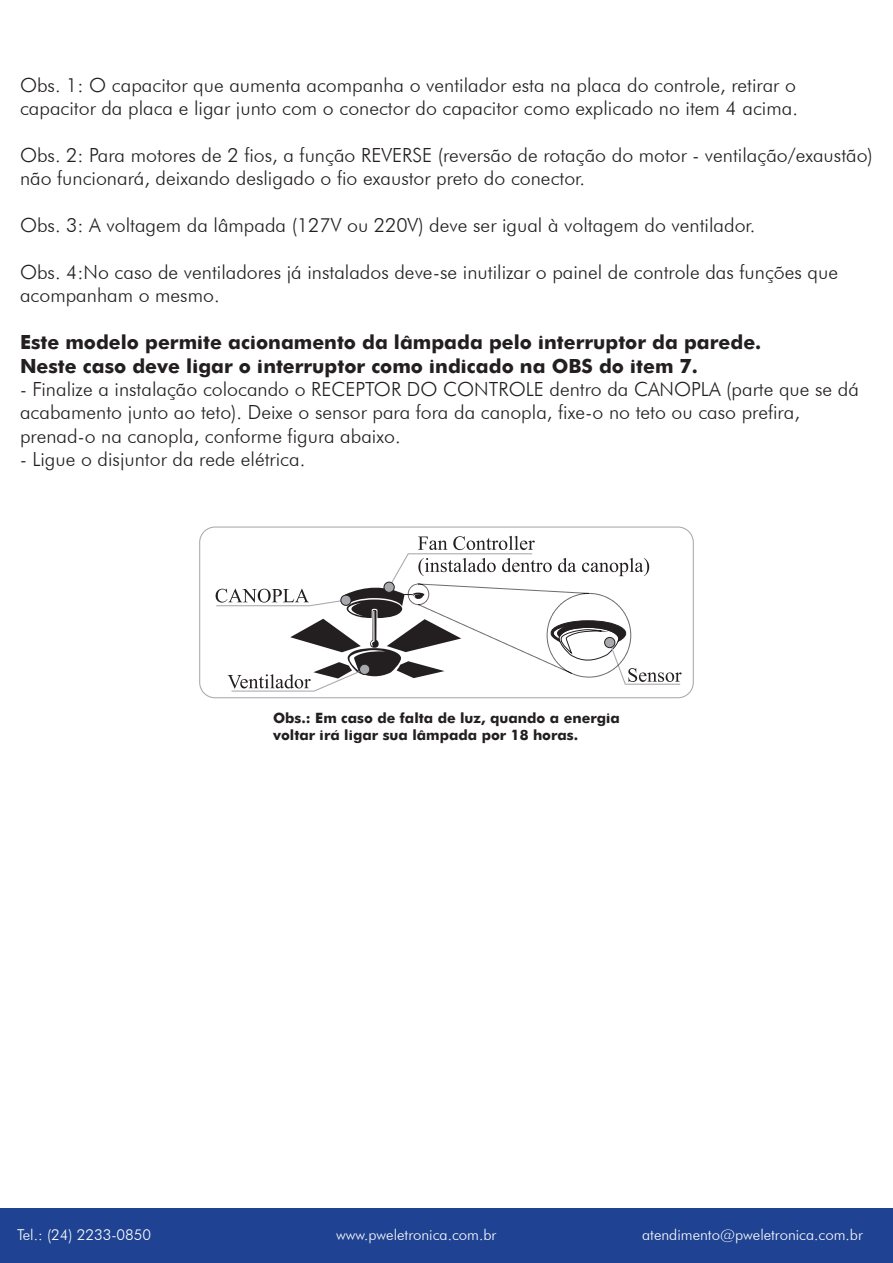
<style>
.page{position:relative;width:893px;height:1263px;background:#fff}
.page>*{position:absolute;margin:0;border:0;box-sizing:border-box;transform-origin:0 0}
.t1{font:300 19.5px/23.4px "Futura BT";color:#231f20}
.t2{font:700 19.5px/23.4px "Futura";color:#231f20}
.t3{font:300 15px "Futura BT";color:#fff}
.t4{font:700 14.25px/17.1px "Futura";color:#231f20}
</style>
<div class="page">
<div style="left:0;top:1208px;width:893px;height:55px;background:#1f4392"></div>
<svg style="left:215px;top:536px;width:467px;height:156px"></svg>
<div style="left:199px;top:526px;width:495px;height:172px;border:1px solid #a8a9ad;border-radius:15px"></div>
<p class="t1" style="left:20px;top:73px;width:779px">Obs. 1: O capacitor que aumenta acompanha o ventilador esta na placa do controle, retirar o capacitor da placa e ligar junto com o conector do capacitor como explicado no item 4 acima.</p>
<p class="t1" style="left:20px;top:143px;width:854px">Obs. 2: Para motores de 2 fios, a função REVERSE (reversão de rotação do motor - ventilação/exaustão) não funcionará, deixando desligado o fio exaustor preto do conector.</p>
<p class="t1" style="left:20px;top:213px;width:737px">Obs. 3: A voltagem da lâmpada (127V ou 220V) deve ser igual à voltagem do ventilador.</p>
<p class="t1" style="left:20px;top:260px;width:819px">Obs. 4:No caso de ventiladores já instalados deve-se inutilizar o painel de controle das funções que acompanham o mesmo.</p>
<p class="t2" style="left:20px;top:329px;width:743px">Este modelo permite acionamento da lâmpada pelo interruptor da parede.<br>Neste caso deve ligar o interruptor como indicado na OBS do item 7.</p>
<p class="t1" style="left:20px;top:377px;width:840px">- Finalize a instalação colocando o RECEPTOR DO CONTROLE dentro da CANOPLA (parte que se dá acabamento junto ao teto). Deixe o sensor para fora da canopla, fixe-o no teto ou caso prefira, prenad-o na canopla, conforme figura abaixo.</p>
<p class="t1" style="left:20px;top:447px;width:287px">- Ligue o disjuntor da rede elétrica.</p>
<p class="t4" style="left:273px;top:709px;width:348px">Obs.: Em caso de falta de luz, quando a energia voltar irá ligar sua lâmpada por 18 horas.</p>
<p class="t3" style="left:17px;top:1226px;width:135px">Tel.: (24) 2233-0850</p>
<p class="t3" style="left:336px;top:1226px;width:162px">www.pweletronica.com.br</p>
<p class="t3" style="left:642px;top:1226px;width:222px">atendimento@pweletronica.com.br</p>
</div>
